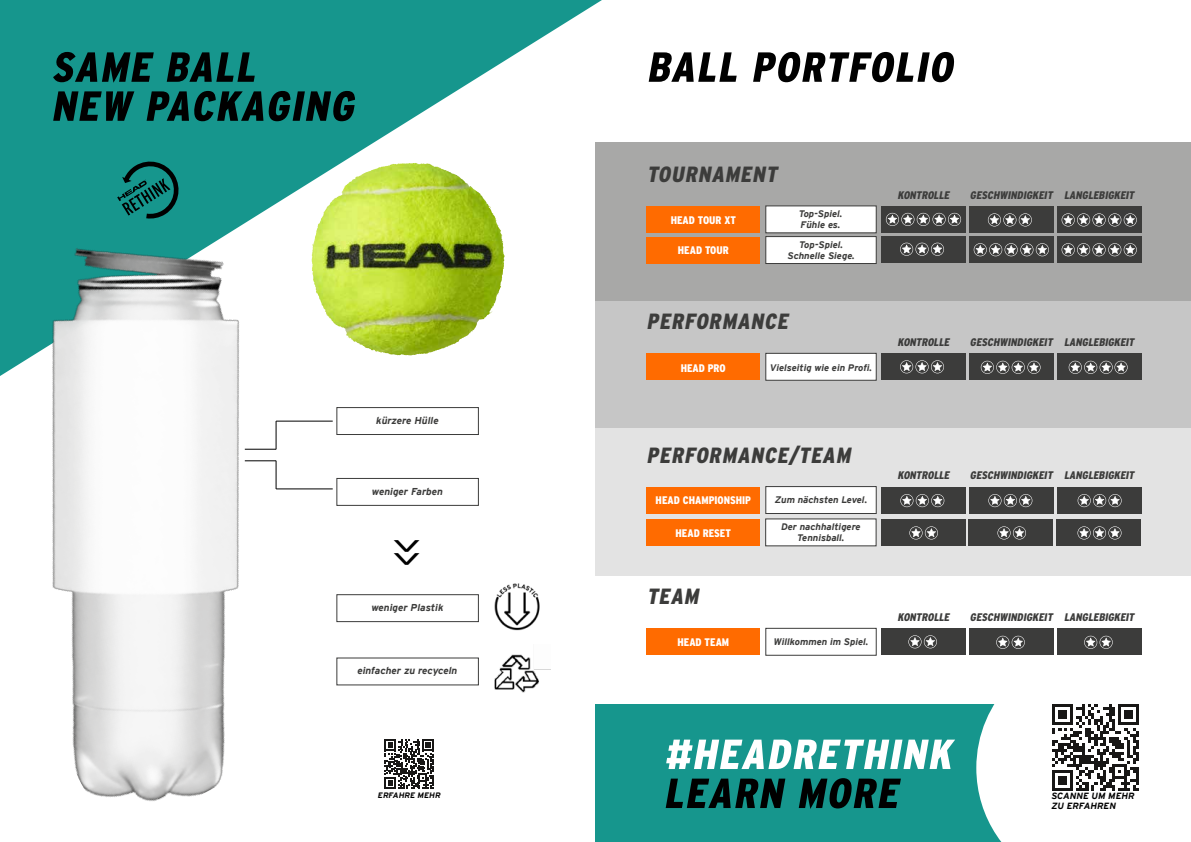
<style>
.page{position:relative;width:1191px;height:842px;background:#fff}
.page>*{position:absolute;margin:0;border:0;box-sizing:border-box;transform-origin:0 0}
.t1{font:300 45.3px "Interstate";color:#000}
.t2{font:italic 900 22px "Interstate Condensed";color:#3c3c3b}
.t3{font:italic 900 11px "Interstate Condensed";color:#3c3c3b}
.t4{font:900 11px "Interstate Condensed";color:#fff}
.t5{font:italic 700 10px "Interstate";color:#3c3c3b}
.t6{font:italic 700 9.5px/11.4px "Interstate";color:#3c3c3b;text-align:center}
.t7{font:italic 700 9px/10px "Interstate";color:#000}
.t8{font:italic 700 7.9px "Interstate";color:#000}
</style>
<div class="page">
<div style="left:595px;top:300px;width:596px;height:148px;background:#c6c6c6"></div>
<div style="left:595px;top:142px;width:596px;height:158px;background:#a8a8a7"></div>
<div style="left:881px;top:206px;width:84px;height:27px;background:#3c3c3b"></div>
<svg style="left:886px;top:213px;width:75px;height:13px"></svg>
<div style="left:881px;top:236px;width:84px;height:27px;background:#3c3c3b"></div>
<svg style="left:900px;top:243px;width:44px;height:13px"></svg>
<div style="left:969px;top:236px;width:84px;height:27px;background:#3c3c3b"></div>
<svg style="left:973px;top:243px;width:76px;height:13px"></svg>
<div style="left:1056px;top:236px;width:85px;height:27px;background:#3c3c3b"></div>
<svg style="left:1061px;top:243px;width:75px;height:13px"></svg>
<div style="left:969px;top:206px;width:84px;height:27px;background:#3c3c3b"></div>
<div style="left:1056px;top:206px;width:85px;height:27px;background:#3c3c3b"></div>
<svg style="left:988px;top:213px;width:44px;height:13px"></svg>
<svg style="left:1061px;top:213px;width:75px;height:13px"></svg>
<div style="left:595px;top:704px;width:596px;height:138px;background:#16968d"></div>
<div style="left:976px;top:646px;width:215px;height:196px;background:#fff"></div>
<svg style="left:1052px;top:704px;width:87px;height:87px;background:#888787"></svg>
<div style="left:881px;top:353px;width:84px;height:27px;background:#3c3c3b"></div>
<svg style="left:900px;top:360px;width:44px;height:13px"></svg>
<div style="left:969px;top:353px;width:84px;height:27px;background:#3c3c3b"></div>
<div style="left:1056px;top:353px;width:85px;height:27px;background:#3c3c3b"></div>
<svg style="left:980px;top:361px;width:60px;height:13px"></svg>
<svg style="left:1068px;top:361px;width:59px;height:13px"></svg>
<div style="left:881px;top:628px;width:84px;height:27px;background:#3c3c3b"></div>
<svg style="left:908px;top:635px;width:29px;height:13px"></svg>
<div style="left:969px;top:628px;width:84px;height:27px;background:#3c3c3b"></div>
<div style="left:1056px;top:628px;width:85px;height:27px;background:#3c3c3b"></div>
<svg style="left:996px;top:636px;width:28px;height:13px"></svg>
<svg style="left:1084px;top:636px;width:28px;height:13px"></svg>
<div style="left:595px;top:428px;width:596px;height:147px;background:#e3e3e3"></div>
<div style="left:969px;top:487px;width:84px;height:26px;background:#3c3c3b"></div>
<div style="left:1056px;top:487px;width:85px;height:26px;background:#3c3c3b"></div>
<div style="left:881px;top:487px;width:84px;height:26px;background:#3c3c3b"></div>
<svg style="left:988px;top:494px;width:44px;height:13px"></svg>
<svg style="left:900px;top:494px;width:44px;height:13px"></svg>
<svg style="left:1077px;top:494px;width:44px;height:13px"></svg>
<div style="left:646px;top:206px;width:114px;height:27px;background:#ff6b00"></div>
<div style="left:646px;top:237px;width:114px;height:26px;background:#ff6b00"></div>
<div style="left:765px;top:206px;width:111px;height:27px;background:#fff"></div>
<div style="left:765px;top:236px;width:111px;height:28px;background:#fff;border:1px solid #3c3c3b"></div>
<div style="left:646px;top:353px;width:114px;height:27px;background:#ff6b00"></div>
<div style="left:765px;top:353px;width:111px;height:27px;background:#fff;border:1px solid #3c3c3b"></div>
<div style="left:646px;top:487px;width:114px;height:26px;background:#ff6b00"></div>
<div style="left:765px;top:486px;width:111px;height:28px;background:#fff;border:1px solid #3c3c3b"></div>
<div style="left:646px;top:628px;width:114px;height:27px;background:#ff6b00"></div>
<div style="left:765px;top:628px;width:111px;height:27px;background:#fff;border:1px solid #3c3c3b"></div>
<svg style="left:665px;top:778px;width:236px;height:31px"></svg>
<svg style="left:666px;top:740px;width:289px;height:29px"></svg>
<div style="left:968px;top:519px;width:85px;height:27px;background:#3c3c3b"></div>
<div style="left:1056px;top:519px;width:85px;height:27px;background:#3c3c3b"></div>
<div style="left:881px;top:519px;width:84px;height:27px;background:#3c3c3b"></div>
<svg style="left:997px;top:526px;width:29px;height:13px"></svg>
<svg style="left:909px;top:526px;width:29px;height:13px"></svg>
<svg style="left:1077px;top:526px;width:44px;height:13px"></svg>
<div style="left:646px;top:519px;width:114px;height:27px;background:#ff6b00"></div>
<div style="left:765px;top:519px;width:111px;height:27px;background:#fff"></div>
<svg style="left:0;top:0;width:602px;height:376px;fill:#16968d"></svg>
<div style="left:337px;top:407px;width:141px;height:28px;background:#fff;border:1px solid #3c3c3b"></div>
<div style="left:337px;top:478px;width:141px;height:27px;background:#fff;border:1px solid #3c3c3b"></div>
<div style="left:337px;top:594px;width:141px;height:28px;background:#fff;border:1px solid #3c3c3b"></div>
<svg style="left:53px;top:91px;width:302px;height:30px;background:#0a4642"></svg>
<svg style="left:53px;top:52px;width:202px;height:31px;background:#0b4d49"></svg>
<svg style="left:648px;top:52px;width:307px;height:30px"></svg>
<img style="left:311px;top:163px;width:103px;height:131px">
<img style="left:46px;top:242px;width:210px;height:559px">
<img style="left:494px;top:654px;width:57px;height:39px">
<img style="left:494px;top:583px;width:46px;height:48px">
<svg style="left:117px;top:158px;width:65px;height:61px;background:#10716a"></svg>
<svg style="left:384px;top:739px;width:50px;height:50px"></svg>
<hr style="left:245px;top:449px;width:31px;height:1px;background:#000">
<hr style="left:276px;top:421px;width:57px;height:1px;background:#000">
<svg style="left:276px;top:421px;width:1px;height:28px"></svg>
<hr style="left:245px;top:461px;width:31px;height:1px;background:#000">
<hr style="left:276px;top:489px;width:57px;height:1px;background:#000">
<svg style="left:276px;top:461px;width:1px;height:28px"></svg>
<p class="t5" style="left:376px;top:415px;width:64px">kürzere Hülle</p>
<p class="t5" style="left:372px;top:486px;width:73px">weniger Farben</p>
<h1 class="t1" style="left:435px;top:537px;width:32px;rotate:90deg">&gt;&gt;</h1>
<p class="t5" style="left:371px;top:602px;width:74px">weniger Plastik</p>
<p class="t5" style="left:357px;top:665px;width:101px">einfacher zu recyceln</p>
<p class="t8" style="left:378px;top:791px;width:64px">ERFAHRE MEHR</p>
<h2 class="t2" style="left:646px;top:162px;width:136px">TOURNAMENT</h2>
<p class="t4" style="left:670px;top:214px;width:67px">HEAD TOUR XT</p>
<p class="t4" style="left:678px;top:244px;width:52px">HEAD TOUR</p>
<p class="t6" style="left:798px;top:208px;width:45px;text-align:left">Top-Spiel.<br>Fühle es.</p>
<p class="t6" style="left:787px;top:239px;width:69px">Top-Spiel.<br>Schnelle Siege.</p>
<h2 class="t2" style="left:646px;top:309px;width:147px">PERFORMANCE</h2>
<p class="t4" style="left:680px;top:362px;width:47px">HEAD PRO</p>
<p class="t6" style="left:769px;top:362px;width:104px">Vielseitig wie ein Profi.</p>
<p class="t3" style="left:897px;top:189px;width:56px">KONTROLLE</p>
<p class="t3" style="left:970px;top:189px;width:168px">GESCHWINDIGKEIT LANGLEBIGKEIT</p>
<p class="t3" style="left:897px;top:336px;width:56px">KONTROLLE</p>
<p class="t3" style="left:970px;top:336px;width:168px">GESCHWINDIGKEIT LANGLEBIGKEIT</p>
<h2 class="t2" style="left:646px;top:443px;width:209px">PERFORMANCE/TEAM</h2>
<p class="t4" style="left:655px;top:494px;width:97px">HEAD CHAMPIONSHIP</p>
<p class="t6" style="left:775px;top:494px;width:94px">Zum nächsten Level.</p>
<p class="t4" style="left:675px;top:527px;width:57px">HEAD RESET</p>
<p class="t6" style="left:781px;top:521px;width:81px;line-height:11px">Der nachhaltigere<br>Tennisball.</p>
<h2 class="t2" style="left:646px;top:584px;width:58px">TEAM</h2>
<p class="t4" style="left:677px;top:636px;width:53px">HEAD TEAM</p>
<p class="t6" style="left:773px;top:636px;width:96px">Willkommen im Spiel.</p>
<p class="t3" style="left:897px;top:469px;width:56px">KONTROLLE</p>
<p class="t3" style="left:970px;top:469px;width:86px">GESCHWINDIGKEIT</p>
<p class="t3" style="left:1064px;top:469px;width:74px">LANGLEBIGKEIT</p>
<p class="t3" style="left:897px;top:611px;width:56px">KONTROLLE</p>
<p class="t3" style="left:970px;top:611px;width:168px">GESCHWINDIGKEIT LANGLEBIGKEIT</p>
<p class="t7" style="left:1051px;top:790px;width:85px">SCANNE UM MEHR<br>ZU ERFAHREN</p>
</div>
